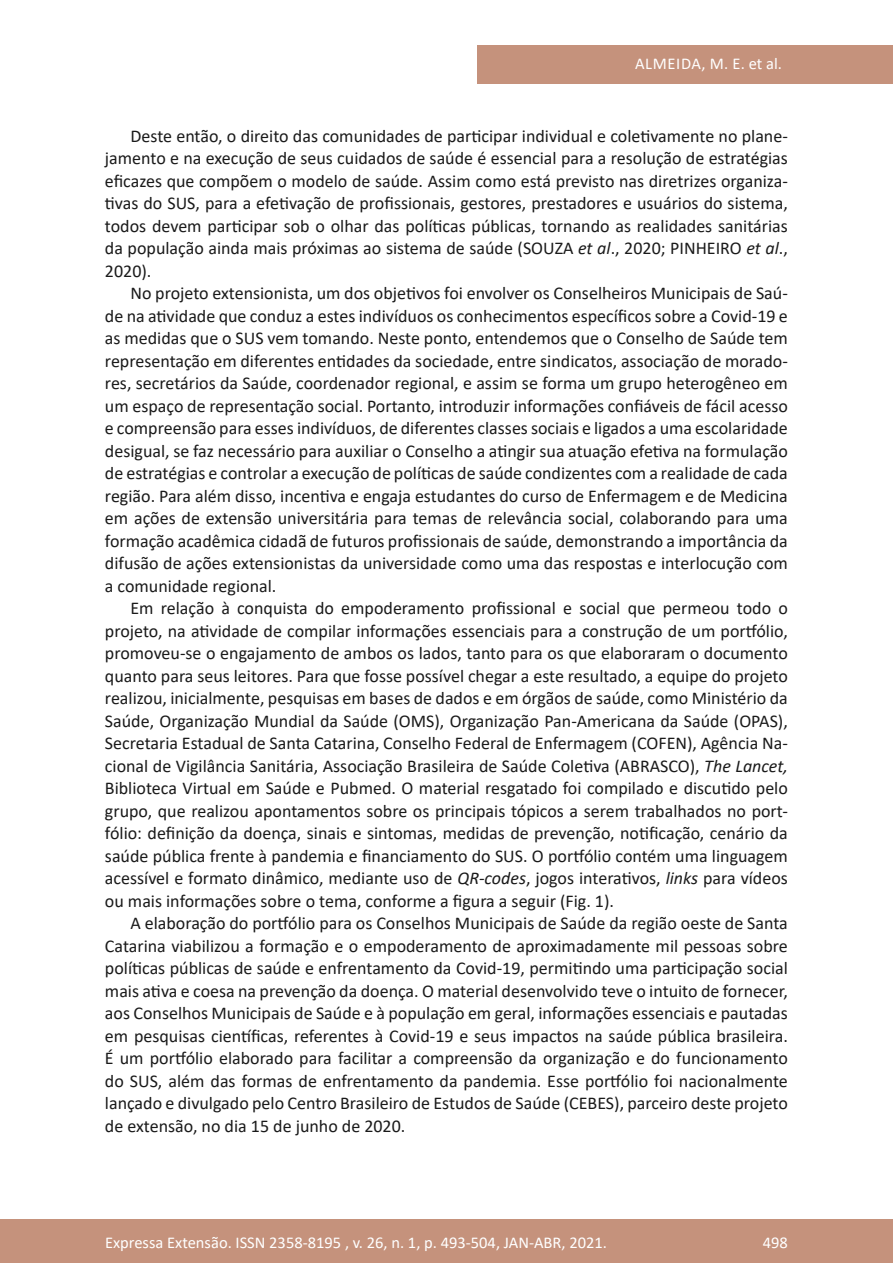
<style>
.page{position:relative;width:893px;height:1263px;background:#fff}
.page>*{position:absolute;margin:0;border:0;box-sizing:border-box;transform-origin:0 0}
.texto{font:18px/22.5px "Calibri";color:#1a1a1a;text-align:justify}
.t1{font:16.5px "Calibri";color:#fff}
.t2{font:16.5px "Calibri";letter-spacing:.04em;color:#fff}
.s1{font-style:italic}
</style>
<div class="page">
<div style="left:0;top:1219px;width:893px;height:44px;background:#c5927c"></div>
<div style="left:477px;top:45px;width:416px;height:39px;background:#c5927c"></div>
<p class="t2" style="left:635px;top:52px;width:148px">ALMEIDA, M. E. et al.</p>
<p class="texto" style="left:105px;top:124px;width:684px;text-indent:26px">Deste então, o direito das comunidades de participar individual e coletivamente no plane&shy;jamento e na execução de seus cuidados de saúde é essencial para a resolução de estratégias eficazes que compõem o modelo de saúde. Assim como está previsto nas diretrizes organiza&shy;tivas do SUS, para a efetivação de profissionais, gestores, prestadores e usuários do sistema, todos devem participar sob o olhar das políticas públicas, tornando as realidades sanitárias da população ainda mais próximas ao sistema de saúde (SOUZA <span class="s1">et al</span>., 2020; PINHEIRO <span class="s1">et al</span>., 2020).</p>
<p class="texto" style="left:105px;top:282px;width:684px;text-indent:26px">No projeto extensionista, um dos objetivos foi envolver os Conselheiros Municipais de Saú&shy;de na atividade que conduz a estes indivíduos os conhecimentos específicos sobre a Covid-19 e as medidas que o SUS vem tomando. Neste ponto, entendemos que o Conselho de Saúde tem representação em diferentes entidades da sociedade, entre sindicatos, associação de morado&shy;res, secretários da Saúde, coordenador regional, e assim se forma um grupo heterogêneo em um espaço de representação social. Portanto, introduzir informações confiáveis de fácil acesso e compreensão para esses indivíduos, de diferentes classes sociais e ligados a uma escolaridade desigual, se faz necessário para auxiliar o Conselho a atingir sua atuação efetiva na formulação de estratégias e controlar a execução de políticas de saúde condizentes com a realidade de cada região. Para além disso, incentiva e engaja estudantes do curso de Enfermagem e de Medicina em ações de extensão universitária para temas de relevância social, colaborando para uma formação acadêmica cidadã de futuros profissionais de saúde, demonstrando a importância da difusão de ações extensionistas da universidade como uma das respostas e interlocução com a comunidade regional.</p>
<p class="texto" style="left:105px;top:597px;width:684px;text-indent:26px">Em relação à conquista do empoderamento profissional e social que permeou todo o projeto, na atividade de compilar informações essenciais para a construção de um portfólio, promoveu-se o engajamento de ambos os lados, tanto para os que elaboraram o documento quanto para seus leitores. Para que fosse possível chegar a este resultado, a equipe do projeto realizou, inicialmente, pesquisas em bases de dados e em órgãos de saúde, como Ministério da Saúde, Organização Mundial da Saúde (OMS), Organização Pan-Americana da Saúde (OPAS), Secretaria Estadual de Santa Catarina, Conselho Federal de Enfermagem (COFEN), Agência Na&shy;cional de Vigilância Sanitária, Associação Brasileira de Saúde Coletiva (ABRASCO), <span class="s1">The Lancet, </span>Biblioteca Virtual em Saúde e Pubmed. O material resgatado foi compilado e discutido pelo grupo, que realizou apontamentos sobre os principais tópicos a serem trabalhados no port&shy;fólio: definição da doença, sinais e sintomas, medidas de prevenção, notificação, cenário da saúde pública frente à pandemia e financiamento do SUS. O portfólio contém uma linguagem acessível e formato dinâmico, mediante uso de <span class="s1">QR-codes</span>, jogos interativos, <span class="s1">links</span> para vídeos ou mais informações sobre o tema, conforme a figura a seguir (Fig. 1).</p>
<p class="texto" style="left:105px;top:912px;width:684px;text-indent:26px">A elaboração do portfólio para os Conselhos Municipais de Saúde da região oeste de Santa Catarina viabilizou a formação e o empoderamento de aproximadamente mil pessoas sobre políticas públicas de saúde e enfrentamento da Covid-19, permitindo uma participação social mais ativa e coesa na prevenção da doença. O material desenvolvido teve o intuito de fornecer, aos Conselhos Municipais de Saúde e à população em geral, informações essenciais e pautadas em pesquisas científicas, referentes à Covid-19 e seus impactos na saúde pública brasileira.<br>É um portfólio elaborado para facilitar a compreensão da organização e do funcionamento do SUS, além das formas de enfrentamento da pandemia. Esse portfólio foi nacionalmente lançado e divulgado pelo Centro Brasileiro de Estudos de Saúde (CEBES), parceiro deste projeto de extensão, no dia 15 de junho de 2020.</p>
<p class="t1" style="left:105px;top:1230px;width:503px">Expressa Extensão. ISSN 2358-8195 , v. 26, n. 1, p. 493-504, JAN-ABR, 2021.</p>
<p class="t1" style="left:763px;top:1230px;width:27px">498</p>
</div>
